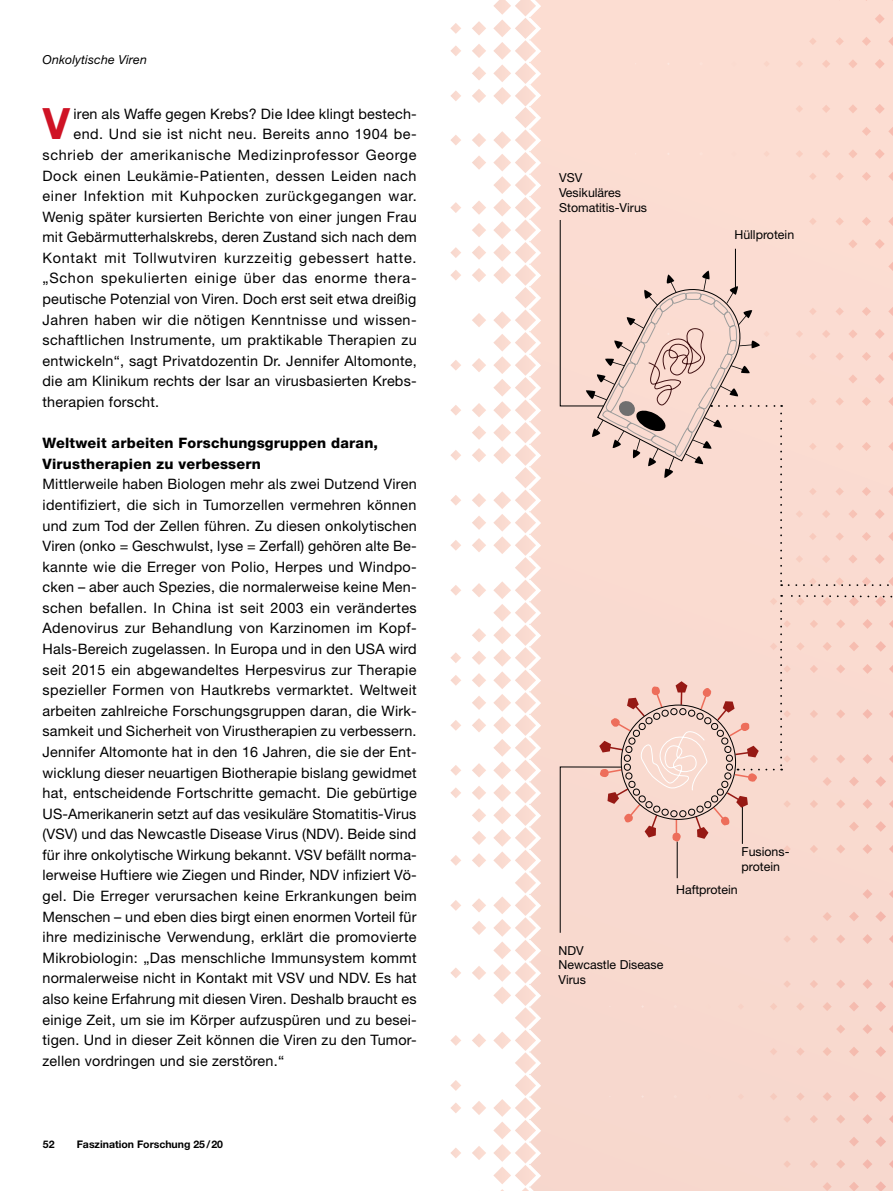
<style>
.page{position:relative;width:893px;height:1191px;background:#fff}
.page>*{position:absolute;margin:0;border:0;box-sizing:border-box;transform-origin:0 0}
.Text_E_Initial{font:700 43.2px "Helvetica Neue LT Std";color:#cf1325}
.Text_E{font:14.4px/20.5px "Helvetica Neue LT Std";letter-spacing:.01em;color:#000;text-align:justify}
.Text_E_Initial-2{font:14.4px "Helvetica Neue LT Std";letter-spacing:.03em;color:#000}
.Text_E_Initial-3{font:14.4px "Helvetica Neue LT Std";letter-spacing:.05em;color:#000}
.Text_E_Zwischenübers{font:800 14.4px/20.5px "Helvetica Neue LT Std";letter-spacing:.015em;color:#000}
.Text_E_Initial-4{font:14.4px "Helvetica Neue LT Std";letter-spacing:.01em;color:#000}
.t1{font:12.3px/14.9px "Helvetica Neue LT Std";color:#000}
.t2{font:italic 12.3px "Helvetica Neue LT Std";letter-spacing:.01em;color:#000}
.t3{font:700 10.5px "Helvetica Neue LT Std";color:#000}
</style>
<div class="page">
<div style="left:529px;top:0;width:364px;height:1191px;background:#f8d9ce"></div>
<svg style="left:450px;top:1080px;width:11px;height:10px"></svg>
<svg style="left:472px;top:1033px;width:14px;height:14px"></svg>
<svg style="left:450px;top:1035px;width:11px;height:10px"></svg>
<svg style="left:472px;top:898px;width:14px;height:14px"></svg>
<svg style="left:450px;top:900px;width:11px;height:10px"></svg>
<svg style="left:472px;top:853px;width:14px;height:14px"></svg>
<svg style="left:450px;top:855px;width:11px;height:10px"></svg>
<svg style="left:472px;top:808px;width:14px;height:14px"></svg>
<svg style="left:472px;top:763px;width:14px;height:14px"></svg>
<svg style="left:450px;top:765px;width:11px;height:11px"></svg>
<svg style="left:472px;top:718px;width:14px;height:14px"></svg>
<svg style="left:450px;top:720px;width:11px;height:10px"></svg>
<svg style="left:472px;top:673px;width:14px;height:14px"></svg>
<svg style="left:450px;top:675px;width:11px;height:11px"></svg>
<svg style="left:472px;top:628px;width:14px;height:14px"></svg>
<svg style="left:472px;top:583px;width:14px;height:14px"></svg>
<svg style="left:450px;top:585px;width:11px;height:10px"></svg>
<svg style="left:472px;top:538px;width:14px;height:14px"></svg>
<svg style="left:450px;top:540px;width:11px;height:10px"></svg>
<svg style="left:472px;top:493px;width:14px;height:14px"></svg>
<svg style="left:450px;top:495px;width:11px;height:10px"></svg>
<svg style="left:472px;top:448px;width:14px;height:14px"></svg>
<svg style="left:450px;top:450px;width:11px;height:10px"></svg>
<svg style="left:472px;top:403px;width:14px;height:14px"></svg>
<svg style="left:450px;top:405px;width:11px;height:10px"></svg>
<svg style="left:472px;top:358px;width:14px;height:14px"></svg>
<svg style="left:450px;top:360px;width:11px;height:10px"></svg>
<svg style="left:472px;top:313px;width:14px;height:14px"></svg>
<svg style="left:472px;top:268px;width:14px;height:14px"></svg>
<svg style="left:450px;top:270px;width:11px;height:10px"></svg>
<svg style="left:472px;top:223px;width:14px;height:14px"></svg>
<svg style="left:472px;top:133px;width:14px;height:14px"></svg>
<svg style="left:450px;top:135px;width:11px;height:10px"></svg>
<svg style="left:472px;top:1146px;width:14px;height:14px"></svg>
<svg style="left:450px;top:1148px;width:11px;height:10px"></svg>
<svg style="left:472px;top:1101px;width:14px;height:14px"></svg>
<svg style="left:450px;top:1103px;width:11px;height:10px"></svg>
<svg style="left:472px;top:966px;width:14px;height:14px"></svg>
<svg style="left:450px;top:967px;width:11px;height:11px"></svg>
<svg style="left:472px;top:921px;width:14px;height:14px"></svg>
<svg style="left:472px;top:831px;width:14px;height:14px"></svg>
<svg style="left:472px;top:786px;width:14px;height:14px"></svg>
<svg style="left:450px;top:787px;width:11px;height:11px"></svg>
<svg style="left:472px;top:696px;width:14px;height:14px"></svg>
<svg style="left:472px;top:651px;width:14px;height:14px"></svg>
<svg style="left:450px;top:652px;width:11px;height:11px"></svg>
<svg style="left:472px;top:516px;width:14px;height:14px"></svg>
<svg style="left:472px;top:426px;width:14px;height:14px"></svg>
<svg style="left:472px;top:246px;width:14px;height:14px"></svg>
<svg style="left:450px;top:247px;width:11px;height:11px"></svg>
<svg style="left:472px;top:201px;width:14px;height:14px"></svg>
<svg style="left:450px;top:202px;width:11px;height:11px"></svg>
<svg style="left:472px;top:156px;width:14px;height:14px"></svg>
<svg style="left:472px;top:89px;width:14px;height:14px"></svg>
<svg style="left:450px;top:90px;width:11px;height:11px"></svg>
<svg style="left:472px;top:44px;width:14px;height:14px"></svg>
<svg style="left:450px;top:45px;width:11px;height:11px"></svg>
<svg style="left:472px;top:66px;width:14px;height:14px"></svg>
<svg style="left:493px;top:0;width:48px;height:1191px"></svg>
<svg style="left:472px;top:21px;width:14px;height:14px"></svg>
<svg style="left:450px;top:23px;width:11px;height:11px"></svg>
<svg style="left:635px;top:0;width:258px;height:541px"></svg>
<svg style="left:642px;top:598px;width:251px;height:504px"></svg>
<svg style="left:780px;top:595px;width:113px;height:175px"></svg>
<svg style="left:789px;top:584px;width:104px;height:2px"></svg>
<svg style="left:559px;top:219px;width:223px;height:367px"></svg>
<svg style="left:559px;top:681px;width:215px;height:252px"></svg>
<p class="t2" style="left:43px;top:52px;width:106px">Onkolytische Viren</p>
<p class="Text_E_Initial" style="left:43px;top:97px;width:29px">V</p>
<p class="Text_E_Initial-2" style="left:74px;top:105px;width:345px">iren als Waffe gegen Krebs? Die Idee klingt bestech-</p>
<p class="Text_E_Initial-2" style="left:74px;top:126px;width:343px">end. Und sie ist nicht neu. Bereits anno 1904 be-</p>
<p class="Text_E_Initial-2" style="left:43px;top:146px;width:376px">schrieb der amerikanische Medizinprofessor George</p>
<p class="Text_E_Initial-2" style="left:43px;top:167px;width:375px">Dock einen Leukämie-Patienten, dessen Leiden nach</p>
<p class="Text_E_Initial-3" style="left:43px;top:187px;width:376px">einer Infektion mit Kuhpocken zurückgegangen war.</p>
<p class="Text_E_Initial-2" style="left:43px;top:208px;width:376px">Wenig später kursierten Berichte von einer jungen Frau</p>
<p class="Text_E_Initial-2" style="left:43px;top:228px;width:376px">mit Gebärmutterhalskrebs, deren Zustand sich nach dem</p>
<p class="Text_E_Initial-3" style="left:43px;top:249px;width:376px">Kontakt mit Tollwutviren kurzzeitig gebessert hatte.</p>
<p class="Text_E_Initial-3" style="left:43px;top:270px;width:376px">„Schon spekulierten einige über das enorme thera-</p>
<p class="Text_E_Initial-4" style="left:43px;top:290px;width:375px">peutische Potenzial von Viren. Doch erst seit etwa dreißig</p>
<p class="Text_E_Initial-2" style="left:43px;top:311px;width:376px">Jahren haben wir die nötigen Kenntnisse und wissen-</p>
<p class="Text_E_Initial-2" style="left:43px;top:331px;width:376px">schaftlichen Instrumente, um praktikable Therapien zu</p>
<p class="Text_E_Initial-2" style="left:43px;top:352px;width:376px">entwickeln“, sagt Privatdozentin Dr. Jennifer Altomonte,</p>
<p class="Text_E_Initial-2" style="left:43px;top:373px;width:374px">die am Klinikum rechts der Isar an virusbasierten Krebs-</p>
<p class="Text_E_Initial-2" style="left:43px;top:393px;width:118px">therapien forscht.</p>
<p class="Text_E_Zwischenübers" style="left:43px;top:433px;width:337px">Weltweit arbeiten Forschungsgruppen daran,<br>Virustherapien zu verbessern</p>
<p class="Text_E" style="left:43px;top:474px;width:376px">Mittlerweile haben Biologen mehr als zwei Dutzend Viren identifiziert, die sich in Tumorzellen vermehren können und zum Tod der Zellen führen. Zu diesen onkolytischen Viren (onko = Geschwulst, lyse = Zerfall) gehören alte Be&shy;kannte wie die Erreger von Polio, Herpes und Windpo&shy;cken – aber auch Spezies, die normalerweise keine Men&shy;schen befallen. In China ist seit 2003 ein verändertes Adenovirus zur Behandlung von Karzinomen im Kopf-Hals-Bereich zugelassen. In Europa und in den USA wird seit 2015 ein abgewandeltes Herpesvirus zur Therapie spezieller Formen von Hautkrebs vermarktet. Weltweit arbeiten zahlreiche Forschungsgruppen daran, die Wirk&shy;samkeit und Sicherheit von Virustherapien zu verbessern.</p>
<p class="Text_E" style="left:43px;top:741px;width:376px">Jennifer Altomonte hat in den 16 Jahren, die sie der Ent&shy;wicklung dieser neuartigen Biotherapie bislang gewidmet hat, entscheidende Fortschritte gemacht. Die gebürtige US-Amerikanerin setzt auf das vesikuläre Stomatitis-Virus (VSV) und das Newcastle Disease Virus (NDV). Beide sind für ihre onkolytische Wirkung bekannt. VSV befällt norma&shy;lerweise Huftiere wie Ziegen und Rinder, NDV infiziert Vö&shy;gel. Die Erreger verursachen keine Erkrankungen beim Menschen – und eben dies birgt einen enormen Vorteil für ihre medizinische Verwendung, erklärt die promovierte Mikrobiologin: „Das menschliche Immunsystem kommt normalerweise nicht in Kontakt mit VSV und NDV. Es hat also keine Erfahrung mit diesen Viren. Deshalb braucht es einige Zeit, um sie im Körper aufzuspüren und zu besei&shy;tigen. Und in dieser Zeit können die Viren zu den Tumor&shy;zellen vordringen und sie zerstören.“</p>
<p class="t3" style="left:43px;top:1137px;width:13px">52</p>
<p class="t3" style="left:77px;top:1137px;width:148px">Faszination Forschung 25/20</p>
<p class="t1" style="left:559px;top:170px;width:90px">VSV<br>Vesikuläres<br>Stomatitis-Virus</p>
<p class="t1" style="left:734px;top:227px;width:61px">Hüllprotein</p>
<p class="t1" style="left:742px;top:844px;width:49px">Fusions&shy;protein</p>
<p class="t1" style="left:676px;top:882px;width:63px">Haftprotein</p>
<p class="t1" style="left:558px;top:942px;width:106px">NDV<br>Newcastle Disease<br>Virus</p>
</div>
